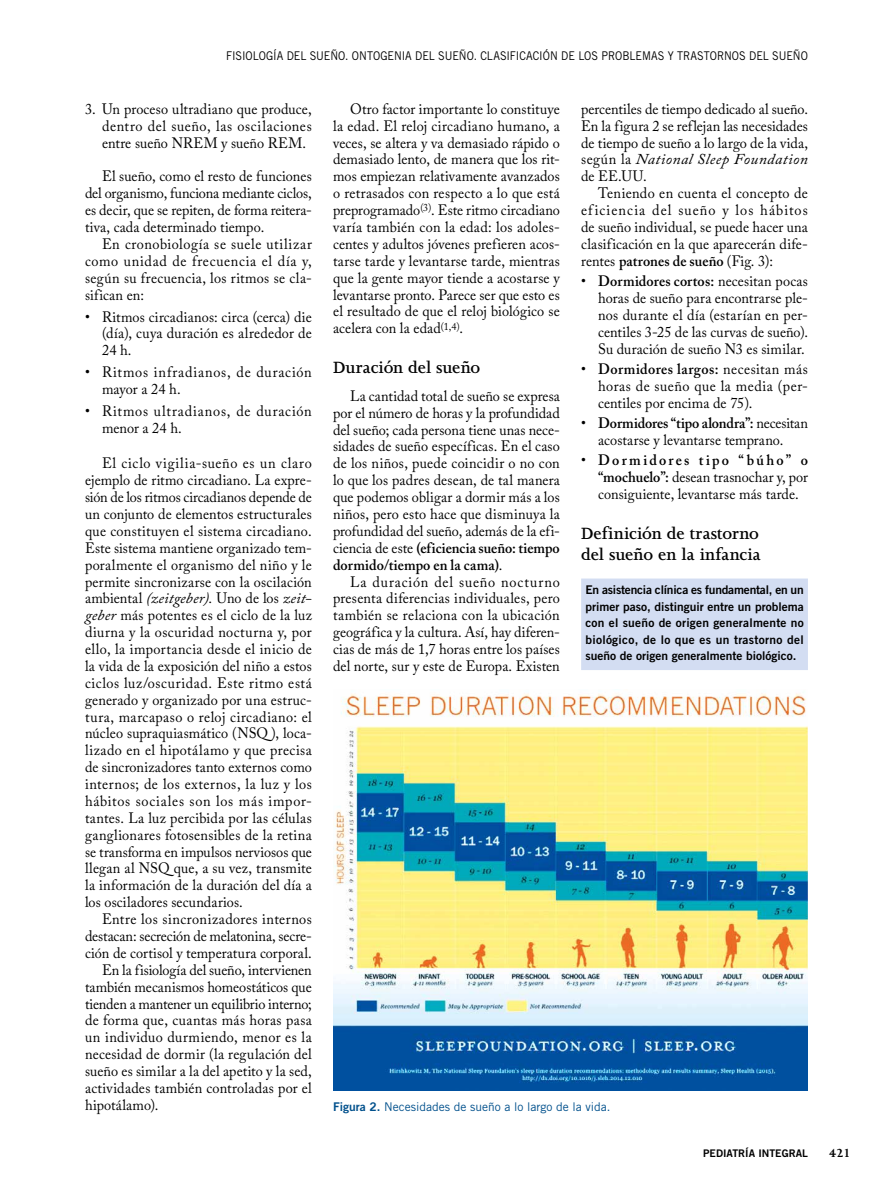
<style>
.page{position:relative;width:893px;height:1191px;background:#fff}
.page>*{position:absolute;margin:0;border:0;box-sizing:border-box;transform-origin:0 0}
.t1{font:600 18.75px/21px "Joanna MT Std";color:#000}
.t2{font:15px/16.8px "Adobe Caslon Pro";letter-spacing:.01em;color:#000;text-align:justify;scale:.95 1}
.t3{font:15px/16.8px "Adobe Caslon Pro";letter-spacing:.055em;color:#000;scale:.95 1}
.t4{font:15px "Adobe Caslon Pro";letter-spacing:-.01em;color:#000;scale:.95 1}
.t5{font:15px "Adobe Caslon Pro";letter-spacing:-.015em;color:#000;scale:.95 1}
.t6{font:15px "Adobe Caslon Pro";letter-spacing:.03em;color:#000;scale:.95 1}
.t7{font:700 13.5px "Joanna MT Std";color:#000}
.t8{font:12px/16.5px "Trade Gothic Bold Two";color:#000;text-align:justify}
.t9{font:12px "Trade Gothic";color:#000;scale:.9 1}
.t10{font:12px "Trade Gothic";color:#00508c}
.t11{font:10.5px "Trade Gothic Bold Two";color:#000}
.s1{font-style:italic}
.s2{font-weight:600}
.s3{font-family:"Trade Gothic Bold Two"}
</style>
<div class="page">
<div style="left:581px;top:578px;width:227px;height:92px;background:#d3ddf2"></div>
<img style="left:333px;top:693px;width:475px;height:397px">
<p class="t9" style="left:226px;top:49px;width:648px">FISIOLOGÍA DEL SUEÑO. ONTOGENIA DEL SUEÑO. CLASIFICACIÓN DE LOS PROBLEMAS Y TRASTORNOS DEL SUEÑO</p>
<p class="t2" style="left:102px;top:100px;width:222px;text-indent:-17px">3. Un proceso ultradiano que produce, dentro del sueño, las oscilaciones entre sueño NREM y sueño REM.</p>
<p class="t2" style="left:85px;top:168px;width:240px;text-indent:17px">El sueño, como el resto de funciones del organismo, funciona mediante ciclos, es decir, que se repiten, de forma reitera&shy;tiva, cada determinado tiempo.</p>
<p class="t2" style="left:85px;top:235px;width:240px;text-indent:17px">En cronobiología se suele utilizar como unidad de frecuencia el día y, según su frecuencia, los ritmos se cla&shy;sifican en:</p>
<p class="t2" style="left:102px;top:308px;width:222px;text-indent:-17px">• Ritmos circadianos: circa (cerca) die (día), cuya duración es alrededor de 24 h.</p>
<p class="t3" style="left:102px;top:364px;width:222px;text-indent:-17px">• Ritmos infradianos, de duración mayor a 24 h.</p>
<p class="t3" style="left:102px;top:402px;width:222px;text-indent:-17px">• Ritmos ultradianos, de duración menor a 24 h.</p>
<p class="t2" style="left:85px;top:455px;width:240px;text-indent:17px">El ciclo vigilia-sueño es un claro ejemplo de ritmo circadiano. La expre&shy;sión de los ritmos circadianos depende de un conjunto de elementos estructurales que constituyen el sistema circadiano.<br>Este sistema mantiene organizado tem&shy;poralmente el organismo del niño y le permite sincronizarse con la oscilación ambiental <span class="s1">(zeitgeber).</span> Uno de los <span class="s1">zeit&shy;geber</span> más potentes es el ciclo de la luz diurna y la oscuridad nocturna y, por ello, la importancia desde el inicio de la vida de la exposición del niño a estos ciclos luz/oscuridad. Este ritmo está generado y organizado por una estruc&shy;tura, marcapaso o reloj circadiano: el núcleo supraquiasmático (NSQ ), loca&shy;lizado en el hipotálamo y que precisa de sincronizadores tanto externos como internos; de los externos, la luz y los hábitos sociales son los más impor&shy;tantes. La luz percibida por las células ganglionares fotosensibles de la retina se transforma en impulsos nerviosos que llegan al NSQ que, a su vez, transmite la información de la duración del día a los osciladores secundarios.</p>
<p class="t6" style="left:102px;top:910px;width:222px">Entre los sincronizadores internos</p>
<p class="t4" style="left:85px;top:927px;width:240px">destacan: secreción de melatonina, secre-</p>
<p class="t2" style="left:85px;top:944px;width:240px">ción de cortisol y temperatura corporal.</p>
<p class="t4" style="left:102px;top:960px;width:222px">En la fisiología del sueño, intervienen</p>
<p class="t2" style="left:85px;top:978px;width:240px">también mecanismos homeostáticos que</p>
<p class="t5" style="left:85px;top:994px;width:240px">tienden a mantener un equilibrio interno;</p>
<p class="t2" style="left:85px;top:1011px;width:240px">de forma que, cuantas más horas pasa</p>
<p class="t2" style="left:85px;top:1028px;width:240px">un individuo durmiendo, menor es la</p>
<p class="t2" style="left:85px;top:1045px;width:240px">necesidad de dormir (la regulación del</p>
<p class="t2" style="left:85px;top:1062px;width:240px">sueño es similar a la del apetito y la sed,</p>
<p class="t2" style="left:85px;top:1079px;width:240px">actividades también controladas por el</p>
<p class="t2" style="left:85px;top:1096px;width:79px">hipotálamo).</p>
<p class="t2" style="left:333px;top:100px;width:240px;text-indent:17px">Otro factor importante lo constituye la edad. El reloj circadiano humano, a veces, se altera y va demasiado rápido o demasiado lento, de manera que los rit&shy;mos empiezan relativamente avanzados o retrasados con respecto a lo que está preprogramado<sup>(3)</sup>. Este ritmo circadiano varía también con la edad: los adoles&shy;centes y adultos jóvenes prefieren acos&shy;tarse tarde y levantarse tarde, mientras que la gente mayor tiende a acostarse y levantarse pronto. Parece ser que esto es el resultado de que el reloj biológico se acelera con la edad<sup>(1,4)</sup>.</p>
<p class="t1" style="left:333px;top:357px;width:149px">Duración del sueño</p>
<p class="t2" style="left:333px;top:387px;width:240px;text-indent:17px">La cantidad total de sueño se expresa por el número de horas y la profundidad del sueño; cada persona tiene unas nece&shy;sidades de sueño específicas. En el caso de los niños, puede coincidir o no con lo que los padres desean, de tal manera que podemos obligar a dormir más a los niños, pero esto hace que disminuya la profundidad del sueño, además de la efi&shy;ciencia de este <span class="s2">(eficiencia sueño: tiempo dormido/tiempo en la cama)</span>.</p>
<p class="t2" style="left:333px;top:573px;width:240px;text-indent:17px">La duración del sueño nocturno presenta diferencias individuales, pero también se relaciona con la ubicación geográfica y la cultura. Así, hay diferen&shy;cias de más de 1,7 horas entre los países del norte, sur y este de Europa. Existen</p>
<p class="t2" style="left:581px;top:100px;width:240px">percentiles de tiempo dedicado al sueño.<br>En la figura 2 se reflejan las necesidades de tiempo de sueño a lo largo de la vida, según la <span class="s1">National Sleep Foundation </span>de EE.UU.</p>
<p class="t2" style="left:581px;top:185px;width:240px;text-indent:17px">Teniendo en cuenta el concepto de eficiencia del sueño y los hábitos de sueño individual, se puede hacer una clasificación en la que aparecerán dife&shy;rentes <span class="s2">patrones de sueño</span> (Fig. 3):</p>
<p class="t2" style="left:598px;top:272px;width:222px;text-indent:-17px">• <span class="s2">Dormidores cortos:</span> necesitan pocas horas de sueño para encontrarse ple&shy;nos durante el día (estarían en per&shy;centiles 3-25 de las curvas de sueño).<br>Su duración de sueño N3 es similar.</p>
<p class="t2" style="left:598px;top:360px;width:222px;text-indent:-17px">• <span class="s2">Dormidores largos:</span> necesitan más horas de sueño que la media (per&shy;centiles por encima de 75).</p>
<p class="t2" style="left:581px;top:414px;width:240px;text-align:center">• <span class="s2">Dormidores “tipo alondra”:</span> necesitan acostarse y levantarse temprano.</p>
<p class="t2" style="left:598px;top:451px;width:222px;text-indent:-17px">• <span class="s2">Dormidores tipo “búho” o “mochuelo”:</span> desean trasnochar y, por consiguiente, levantarse más tarde.</p>
<p class="t1" style="left:581px;top:523px;width:181px">Definición de trastorno del sueño en la infancia</p>
<p class="t8" style="left:585px;top:581px;width:220px">En asistencia clínica es fundamental, en un primer paso, distinguir entre un problema con el sueño de origen generalmente no biológico, de lo que es un trastorno del sueño de origen generalmente biológico.</p>
<p class="t10" style="left:333px;top:1099px;width:279px"><span class="s3">Figura 2.</span> NECESIDADES DE SUEÑO A LO LARGO DE LA VIDA.</p>
<p class="t11" style="left:703px;top:1146px;width:106px">PEDIATRÍA INTEGRAL</p>
<p class="t7" style="left:829px;top:1145px;width:23px">421</p>
</div>
